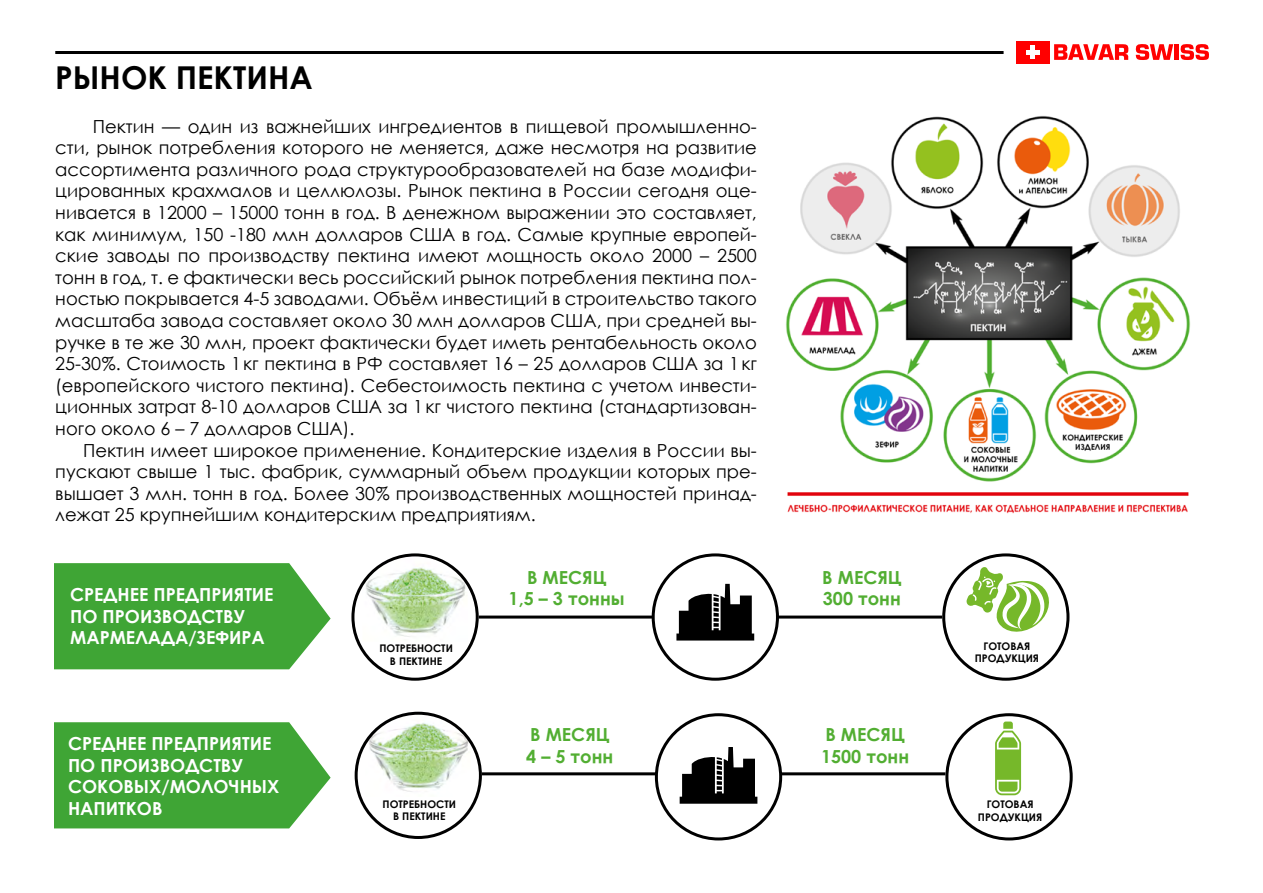
<style>
.page{position:relative;width:1263px;height:893px;background:#fff}
.page>*{position:absolute;margin:0;border:0;box-sizing:border-box;transform-origin:0 0}
.t1{font:700 31.5px "Century Gothic";color:#000}
.t2{font:18px/21.6px "Century Gothic";color:#000;text-align:justify}
.t3{font:700 18px/21.6px "Century Gothic";color:#fff}
.t4{font:700 18px "Century Gothic";color:#52ae32}
.t5{font:700 10.5px "Century Gothic";color:#000}
</style>
<div class="page">
<svg style="left:1054px;top:44px;width:74px;height:16px"></svg>
<svg style="left:1136px;top:44px;width:37px;height:16px"></svg>
<hr style="left:1174px;top:44px;width:4px;height:16px;background:#f00">
<svg style="left:1180px;top:44px;width:29px;height:16px"></svg>
<div style="left:1016px;top:41px;width:33px;height:22px;background:#f00"></div>
<hr style="left:1031px;top:45px;width:4px;height:14px;background:#fff">
<hr style="left:1026px;top:50px;width:14px;height:4px;background:#fff">
<hr style="left:55px;top:51px;width:948px;height:3px;background:#000">
<svg style="left:54px;top:563px;width:277px;height:106px;background:#4dab44"></svg>
<svg style="left:54px;top:722px;width:277px;height:106px;background:#4dac44"></svg>
<hr style="left:479px;top:616px;width:463px;height:3px;background:#000">
<hr style="left:482px;top:772px;width:463px;height:3px;background:#000">
<img style="left:786px;top:116px;width:405px;height:398px">
<img style="left:363px;top:557px;width:105px;height:80px">
<div style="left:351px;top:553px;width:128px;height:128px;border:3px solid #000;border-radius:50%"></div>
<img style="left:366px;top:713px;width:105px;height:79px">
<div style="left:355px;top:712px;width:127px;height:127px;border:3px solid #000;border-radius:50%"></div>
<div style="left:942px;top:553px;width:127px;height:128px;border:3px solid #000;border-radius:50%"></div>
<div style="left:656px;top:715px;width:125px;height:124px;background:#fff;border-radius:50%"></div>
<div style="left:655px;top:713px;width:127px;height:127px;border:3px solid #000;border-radius:50%"></div>
<div style="left:945px;top:713px;width:128px;height:127px;border:3px solid #000;border-radius:50%"></div>
<div style="left:653px;top:555px;width:124px;height:124px;background:#fff;border-radius:50%"></div>
<div style="left:652px;top:553px;width:127px;height:128px;border:3px solid #000;border-radius:50%"></div>
<svg style="left:676px;top:584px;width:78px;height:56px"></svg>
<svg style="left:680px;top:747px;width:77px;height:57px"></svg>
<svg style="left:995px;top:721px;width:26px;height:74px"></svg>
<svg style="left:966px;top:566px;width:86px;height:66px"></svg>
<h1 class="t1" style="left:55px;top:53px;width:259px">РЫНОК ПЕКТИНА</h1>
<p class="t2" style="left:55px;top:115px;width:703px;text-indent:38px">Пектин — один из важнейших ингредиентов в пищевой промышленно&shy;сти, рынок потребления которого не меняется, даже несмотря на развитие ассортимента различного рода структурообразователей на базе модифи&shy;цированных крахмалов и целлюлозы. Рынок пектина в России сегодня оце&shy;нивается в 12000 – 15000 тонн в год. В денежном выражении это составляет, как минимум, 150 ‑180 млн долларов США в год. Самые крупные европей&shy;ские заводы по производству пектина имеют мощность около 2000 – 2500 тонн в год, т. е фактически весь российский рынок потребления пектина пол&shy;ностью покрывается 4‑5 заводами. Объём инвестиций в строительство такого масштаба завода составляет около 30 млн долларов США, при средней вы&shy;ручке в те же 30 млн, проект фактически будет иметь рентабельность около 25‑30%. Стоимость 1кг пектина в РФ составляет 16 – 25 долларов США за 1кг (европейского чистого пектина). Себестоимость пектина с учетом инвести&shy;ционных затрат 8‑10 долларов США за 1кг чистого пектина (стандартизован&shy;ного около 6 – 7 долларов США).</p>
<p class="t2" style="left:55px;top:439px;width:703px;text-indent:28px">Пектин имеет широкое применение. Кондитерские изделия в России вы&shy;пускают свыше 1 тыс. фабрик, суммарный объем продукции которых пре&shy;вышает 3 млн. тонн в год. Более 30% производственных мощностей принад&shy;лежат 25 крупнейшим кондитерским предприятиям.</p>
<p class="t3" style="left:70px;top:583px;width:205px">СРЕДНЕЕ ПРЕДПРИЯТИЕ<br>ПО ПРОИЗВОДСТВУ<br>МАРМЕЛАДА/ЗЕФИРА</p>
<p class="t3" style="left:68px;top:732px;width:213px">СРЕДНЕЕ ПРЕДПРИЯТИЕ<br>ПО ПРОИЗВОДСТВУ<br>СОКОВЫХ/МОЛОЧНЫХ<br>НАПИТКОВ</p>
<p class="t5" style="left:379px;top:640px;width:75px">ПОТРЕБНОСТИ</p>
<p class="t5" style="left:390px;top:653px;width:54px">В ПЕКТИНЕ</p>
<p class="t5" style="left:383px;top:796px;width:75px">ПОТРЕБНОСТИ</p>
<p class="t5" style="left:393px;top:808px;width:54px">В ПЕКТИНЕ</p>
<p class="t4" style="left:527px;top:564px;width:81px">В МЕСЯЦ</p>
<p class="t4" style="left:509px;top:585px;width:117px">1,5 – 3 тонны</p>
<p class="t4" style="left:530px;top:721px;width:81px">В МЕСЯЦ</p>
<p class="t4" style="left:526px;top:743px;width:89px">4 – 5 тонн</p>
<p class="t4" style="left:822px;top:564px;width:81px">В МЕСЯЦ</p>
<p class="t4" style="left:823px;top:585px;width:80px">300 тонн</p>
<p class="t4" style="left:825px;top:721px;width:81px">В МЕСЯЦ</p>
<p class="t4" style="left:821px;top:743px;width:90px">1500 тонн</p>
<p class="t5" style="left:983px;top:638px;width:48px">ГОТОВАЯ</p>
<p class="t5" style="left:975px;top:650px;width:66px">ПРОДУКЦИЯ</p>
<p class="t5" style="left:987px;top:796px;width:48px">ГОТОВАЯ</p>
<p class="t5" style="left:978px;top:809px;width:66px">ПРОДУКЦИЯ</p>
</div>
